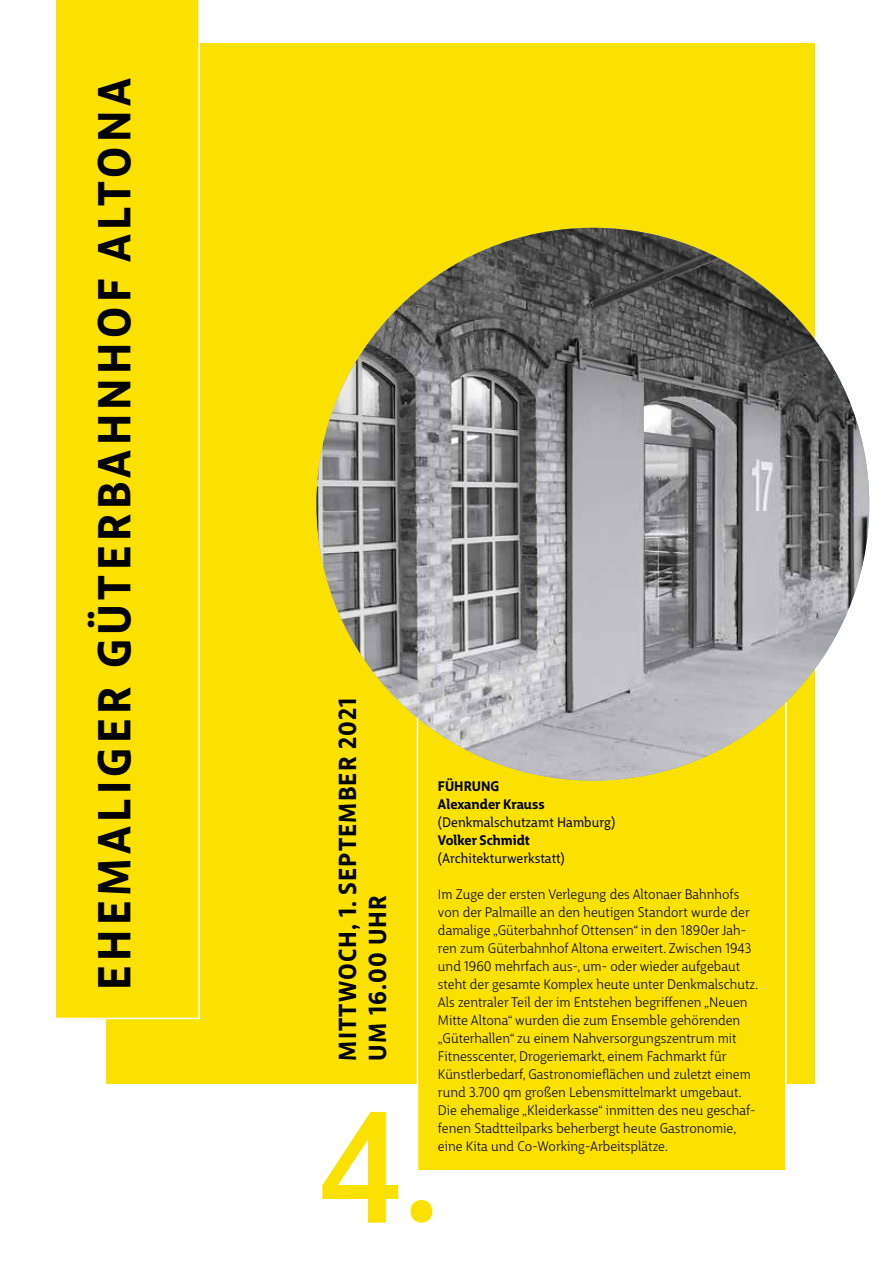
<style>
.page{position:relative;width:893px;height:1263px;background:#fff}
.page>*{position:absolute;margin:0;border:0;box-sizing:border-box;transform-origin:0 0}
.t1{font:500 150px "Big City Grotesque Pro";color:#fbe100}
.t2{font:700 45px "Big City Grotesque Pro";letter-spacing:.1em;color:#000}
.t3{font:700 24px/30px "Big City Grotesque Pro";letter-spacing:.05em;color:#000}
.t4{font:13.5px/18px "Big City Grotesque Pro";color:#000}
.t5{font:13.5px "Big City Grotesque Pro";color:#000}
.t6{font:700 13.5px/18px "Big City Grotesque Pro";color:#000}
</style>
<div class="page">
<div style="left:106px;top:43px;width:708px;height:1040px;background:#fbe100"></div>
<div style="left:56px;top:0;width:144px;height:1019px;background:#fbe100"></div>
<div style="left:417px;top:606px;width:370px;height:565px;background:#fbe100;border:2px solid #fff"></div>
<img style="left:316px;top:228px;width:553px;height:553px;border-radius:276px">
<h2 class="t2" style="left:77px;top:990px;width:914px;rotate:-90deg">EHEMALIGER GÜTERBAHNHOF ALTONA</h2>
<h3 class="t3" style="left:331px;top:1060px;width:364px;rotate:-90deg">MITTWOCH, 1. SEPTEMBER 2021<br>UM 16.00 UHR</h3>
<p class="t6" style="left:438px;top:776px;width:108px">FÜHRUNG<br>Alexander Krauss</p>
<p class="t5" style="left:438px;top:811px;width:179px">(Denkmalschutzamt Hamburg)</p>
<p class="t6" style="left:438px;top:830px;width:93px">Volker Schmidt</p>
<p class="t5" style="left:438px;top:847px;width:128px">(Architekturwerkstatt)</p>
<p class="t4" style="left:438px;top:884px;width:321px">Im Zuge der ersten Verlegung des Altonaer Bahnhofs von der Palmaille an den heutigen Standort wurde der damalige „Güterbahnhof Ottensen“ in den 1890er Jah&shy;ren zum Güterbahnhof Altona erweitert. Zwischen 1943 und 1960 mehrfach aus-, um- oder wieder aufgebaut steht der gesamte Komplex heute unter Denkmalschutz.<br>Als zentraler Teil der im Entstehen begriffenen „Neuen Mitte Altona“ wurden die zum Ensemble gehörenden „Güterhallen“ zu einem Nahversorgungszentrum mit Fitnesscenter, Drogeriemarkt, einem Fachmarkt für Künstlerbedarf, Gastronomieflächen und zuletzt einem rund 3.700 qm großen Lebensmittelmarkt umgebaut.<br>Die ehemalige „Kleiderkasse“ inmitten des neu geschaf&shy;fenen Stadtteilparks beherbergt heute Gastronomie, eine Kita und Co-Working-Arbeitsplätze.</p>
<h1 class="t1" style="left:319px;top:1045px;width:122px">4.</h1>
</div>
